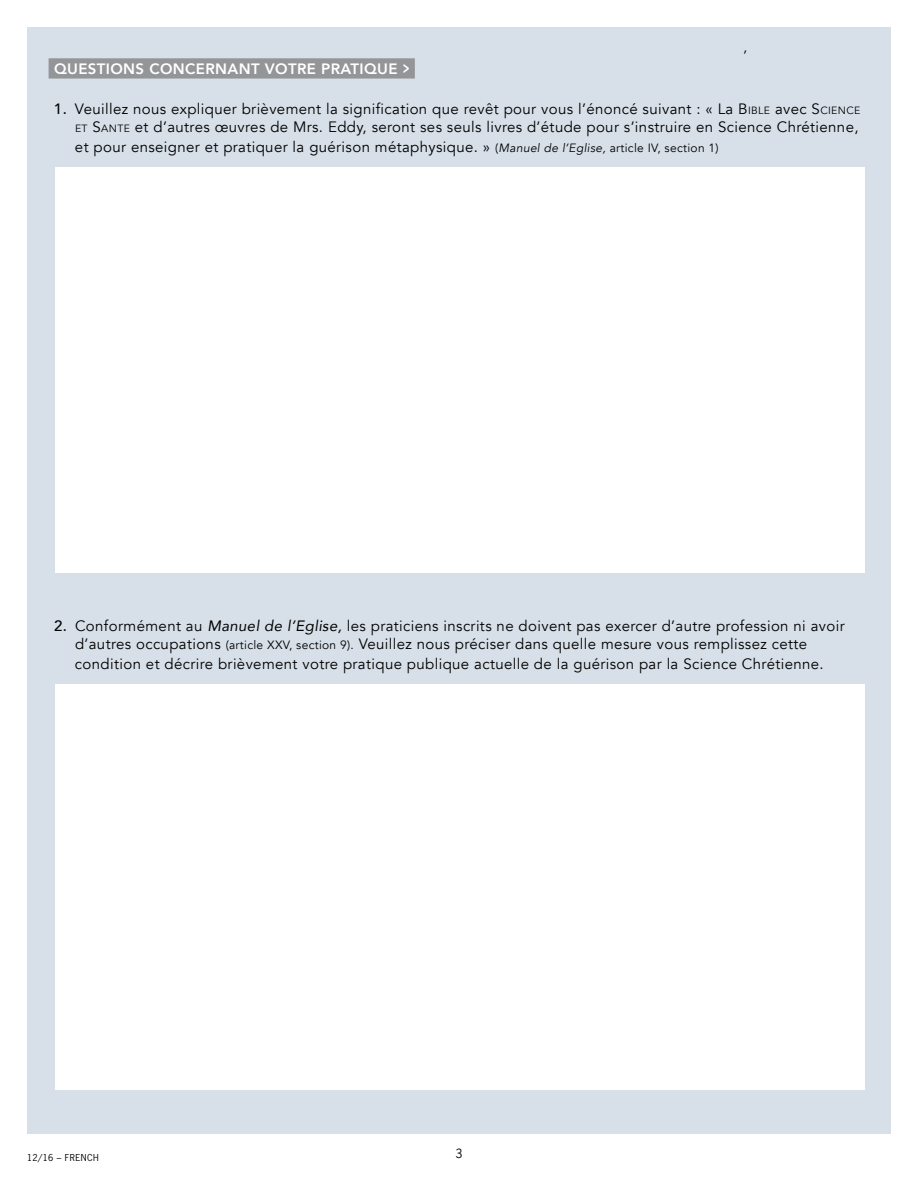
<style>
.page{position:relative;width:918px;height:1188px;background:#fff}
.page>*{position:absolute;margin:0;border:0;box-sizing:border-box;transform-origin:0 0}
.t1{font:15px/18px "Avenir";letter-spacing:.025em;color:#000;text-align:right}
.t2{font:800 15px "Avenir";letter-spacing:.025em;color:#fff}
.t3{font:12px "News Gothic Std";color:#000}
.t4{font:10.5px "Verdana";color:#000}
.t5{font:9px "News Gothic Std";letter-spacing:.05em;color:#000}
.s1{font-size:18px}
.s2{font-weight:500}
.s3{font-style:inherit}
.s4{font-size:10.5px}
.s5{font-size:12px}
.s6{font-style:italic;font-size:12px}
.s7{font-style:italic}
</style>
<div class="page">
<div style="left:27px;top:27px;width:864px;height:1107px;background:#d7e0e9"></div>
<div style="left:49px;top:58px;width:366px;height:21px;background:#939598"></div>
<div style="left:55px;top:167px;width:810px;height:405px;background:#fff"></div>
<div style="left:55px;top:684px;width:810px;height:405px;background:#fff"></div>
<p class="t4" style="left:743px;top:42px;width:5px">,</p>
<p class="t2" style="left:54px;top:57px;width:357px">QUESTIONS CONCERNANT VOTRE PRATIQUE <span class="s1">&gt;</span></p>
<p class="t1" style="left:54px;top:100px;width:808px"><span class="s2">1.</span> Veuillez nous expliquer brièvement la signification que revêt pour vous l’énoncé suivant : « La <span class="s3">B</span><span class="s4">IB LE</span> avec <span class="s3">S</span><span class="s4">CIENCE<br>ET</span> <span class="s3">S</span><span class="s4">ANTE</span> et d’autres œuvres de Mrs. Eddy, seront ses seuls livres d’étude pour s’instruire en Science Chrétienne,</p>
<p class="t1" style="left:75px;top:138px;width:645px">et pour enseigner et pratiquer la guérison métaphysique. » <span class="s5">(</span><span class="s6">Manuel de l’Eglise,</span> <span class="s5">article IV, section 1)</span></p>
<p class="t1" style="left:75px;top:617px;width:771px;text-align:left;text-indent:-21px"><span class="s2">2.</span> Conformément au <span class="s7">Manuel de l’Eglise,</span> les praticiens inscrits ne doivent pas exercer d’autre profession ni avoir d’autres occupations <span class="s5">(article XXV, section 9).</span> Veuillez nous préciser dans quelle mesure vous remplissez cette</p>
<p class="t1" style="left:75px;top:655px;width:750px">condition et décrire brièvement votre pratique publique actuelle de la guérison par la Science Chrétienne.</p>
<p class="t5" style="left:27px;top:1152px;width:73px">12/16 – FRENCH</p>
<p class="t3" style="left:456px;top:1146px;width:8px">3</p>
</div>
